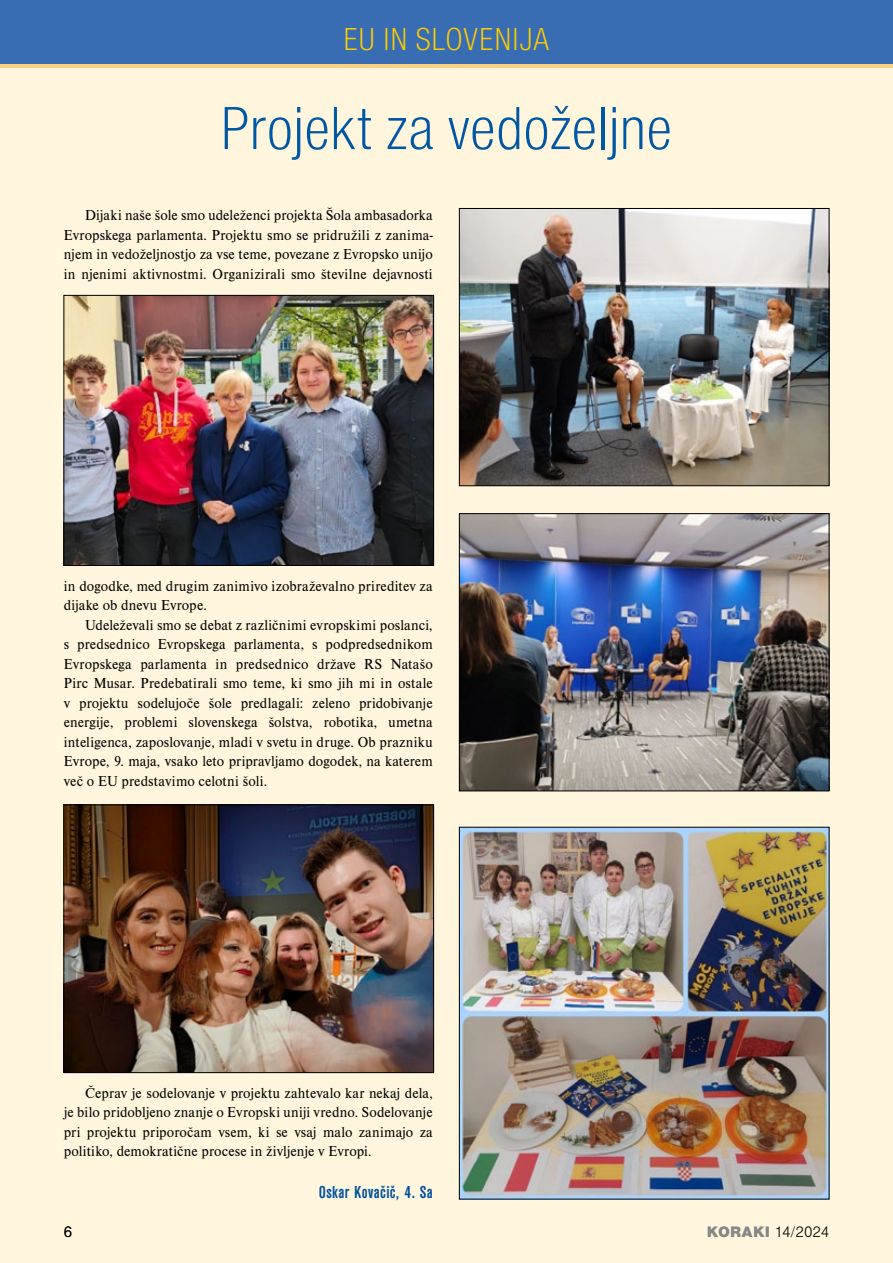
<style>
.page{position:relative;width:893px;height:1263px;background:#fff}
.page>*{position:absolute;margin:0;border:0;box-sizing:border-box;transform-origin:0 0}
.t1{font:63px "Nimbus San DEE Ligh Cond";color:#0058a4}
.t2{font:33px "Nimbus San DEE Ligh Cond";letter-spacing:.015em;color:#fc0}
.t3{font:700 condensed 18px "Nimbus San DEE";letter-spacing:.02em;color:#00529f}
.t4{font:15.75px "Nimbus San DEE Blac";letter-spacing:.025em;color:#868786}
.t5{font:15.75px "Nimbus San DEE Ligh";color:#000}
.t6{font:15px/19.5px "Nimbus Rom DEE";letter-spacing:.01em;color:#000;text-align:justify}
.s1{font-family:"Nimbus San DEE Ligh";color:#000}
</style>
<div class="page">
<div style="left:0;top:68px;width:893px;height:1195px;background:#fff6dd"></div>
<hr style="left:0;top:64px;width:893px;height:4px;background:#f9cf82">
<div style="left:0;top:0;width:893px;height:64px;background:#386db3"></div>
<img style="left:66px;top:297px;width:366px;height:267px">
<div style="left:64px;top:295px;width:370px;height:271px;border:1px solid #000"></div>
<img style="left:66px;top:807px;width:366px;height:264px">
<div style="left:64px;top:805px;width:370px;height:268px;border:1px solid #000"></div>
<img style="left:461px;top:210px;width:366px;height:274px">
<div style="left:459px;top:208px;width:370px;height:278px;border:1px solid #000"></div>
<img style="left:461px;top:515px;width:366px;height:274px">
<div style="left:459px;top:513px;width:370px;height:278px;border:1px solid #000"></div>
<img style="left:461px;top:829px;width:366px;height:368px">
<h2 class="t2" style="left:343px;top:21px;width:208px">EU IN SLOVENIJA</h2>
<h1 class="t1" style="left:220px;top:93px;width:453px">Projekt za vedoželjne</h1>
<p class="t6" style="left:64px;top:206px;width:370px;text-indent:21px">Dijaki naše šole smo udeleženci projekta Šola ambasadorka Evropskega parlamenta. Projektu smo se pridružili z zanima&shy;njem in vedoželjnostjo za vse teme, povezane z Evropsko unijo in njenimi aktivnostmi. Organizirali smo številne dejavnosti</p>
<p class="t6" style="left:64px;top:576px;width:370px">in dogodke, med drugim zanimivo izobraževalno prireditev za dijake ob dnevu Evrope.</p>
<p class="t6" style="left:64px;top:615px;width:370px;text-indent:21px">Udeleževali smo se debat z različnimi evropskimi poslanci, s predsednico Evropskega parlamenta, s podpredsednikom Evropskega parlamenta in predsednico države RS Natašo Pirc Musar. Predebatirali smo teme, ki smo jih mi in ostale v projektu sodelujoče šole predlagali: zeleno pridobivanje energije, problemi slovenskega šolstva, robotika, umetna inteligenca, zaposlovanje, mladi v svetu in druge. Ob prazniku Evrope, 9. maja, vsako leto pripravljamo dogodek, na katerem več o EU predstavimo celotni šoli.</p>
<p class="t6" style="left:64px;top:1083px;width:370px;text-indent:21px">Čeprav je sodelovanje v projektu zahtevalo kar nekaj dela, je bilo pridobljeno znanje o Evropski uniji vredno. Sodelovanje pri projektu priporočam vsem, ki se vsaj malo zanimajo za politiko, demokratične procese in življenje v Evropi.</p>
<p class="t3" style="left:319px;top:1182px;width:116px">Oskar Kovačič, 4. Sa</p>
<p class="t5" style="left:64px;top:1222px;width:10px">6</p>
<p class="t4" style="left:707px;top:1222px;width:124px">KORAKI <span class="s1">14 2024</span></p>
</div>
